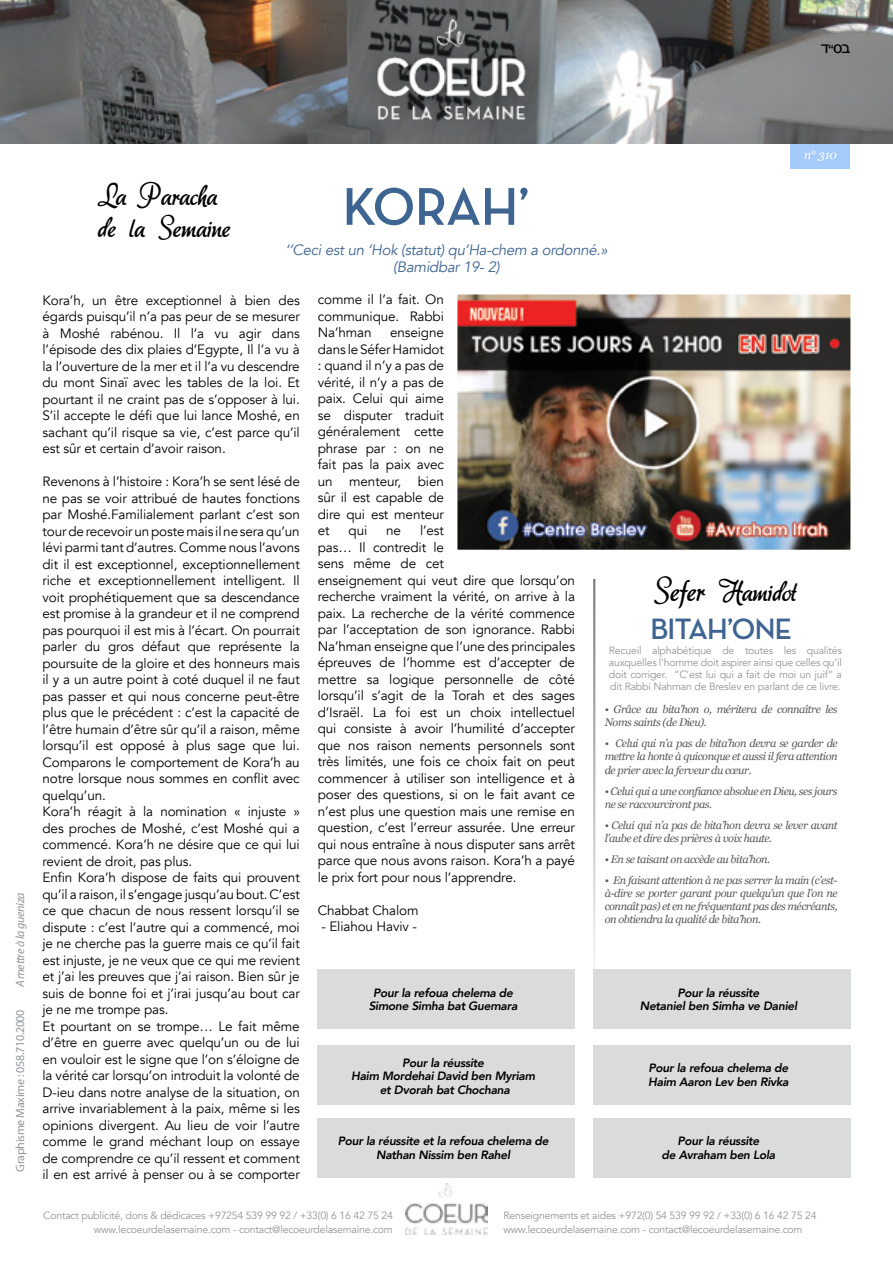
<style>
.page{position:relative;width:893px;height:1263px;background:#fff}
.page>*{position:absolute;margin:0;border:0;box-sizing:border-box;transform-origin:0 0}
.t1{font:700 54px "Neutra Disp";letter-spacing:-.005em;color:#3e6491}
.t2{font:700 30px "Neutra Disp";letter-spacing:-.02em;color:#3e6491}
.t3{font:27px/32.4px "aka Dora";letter-spacing:-.01em;color:#000}
.t4{font:16.5px "Arial Hebrew";color:#000}
.t5{font:italic 15px/16.5px "Avenir";letter-spacing:-.02em;color:#3e6491;text-align:center}
.t6{font:13.5px/16.5px "Avenir";letter-spacing:-.01em;color:#000;text-align:justify}
.t7{font:italic 800 12px/13.5px "Avenir";letter-spacing:-.025em;color:#000;text-align:center}
.t8{font:12px "Myriad Pro";letter-spacing:-.025em;color:#939598}
.t9{font:italic 12px "Myriad Pro";letter-spacing:-.025em;color:#939598}
.t10{font:italic 12px "Georgia";color:#fff}
.t11{font:italic 10.95px/13.2px "Georgia";letter-spacing:-.04em;color:#58595b}
.t12{font:10.5px/12px "Avenir";letter-spacing:-.02em;color:#939598;text-align:justify}
.s1{font-size:30px}
</style>
<div class="page">
<hr style="left:593px;top:579px;width:2px;height:420px;background:#000">
<div style="left:790px;top:144px;width:60px;height:25px;background:#a5cbfa"></div>
<div style="left:593px;top:1118px;width:257px;height:60px;background:#dadbdc"></div>
<div style="left:593px;top:1045px;width:257px;height:60px;background:#dadbdc"></div>
<div style="left:593px;top:969px;width:257px;height:60px;background:#dadbdc"></div>
<div style="left:318px;top:1118px;width:257px;height:60px;background:#dadbdc"></div>
<div style="left:318px;top:1045px;width:257px;height:60px;background:#dadbdc"></div>
<div style="left:318px;top:969px;width:257px;height:60px;background:#dadbdc"></div>
<img style="left:0;top:0;width:893px;height:144px">
<div style="left:352px;top:0;width:202px;height:147px;background:#000;opacity:.75"></div>
<img style="left:374px;top:15px;width:154px;height:120px">
<img style="left:406px;top:1183px;width:81px;height:51px">
<img style="left:457px;top:294px;width:394px;height:256px">
<p class="t4" style="left:821px;top:39px;width:31px">בס”ד</p>
<p class="t9" style="left:13px;top:987px;width:97px;rotate:-90deg">A mettre à la gueniza</p>
<p class="t8" style="left:13px;top:1171px;width:164px;rotate:-90deg">Graphisme Maxime : 058.710.2000</p>
<h3 class="t3" style="left:98px;top:178px;width:135px">La Paracha de la Semaine</h3>
<h1 class="t1" style="left:343px;top:176px;width:188px">KORAH’</h1>
<p class="t5" style="left:285px;top:242px;width:324px">‘’Ceci est un ‘Hok (statut) qu’Ha-chem a ordonné.» (Bamidbar 19- 2)</p>
<p class="t10" style="left:804px;top:148px;width:34px">n° 310</p>
<p class="t6" style="left:43px;top:292px;width:259px">Kora’h, un être exceptionnel à bien des égards puisqu’il n’a pas peur de se mesurer à Moshé rabénou. Il l’a vu agir dans l’épisode des dix plaies d’Egypte, Il l’a vu à la l’ouverture de la mer et il l’a vu descendre du mont Sinaï avec les tables de la loi. Et pourtant il ne craint pas de s’opposer à lui.<br>S’il accepte le défi que lui lance Moshé, en sachant qu’il risque sa vie, c’est parce qu’il est sûr et certain d’avoir raison.</p>
<p class="t6" style="left:43px;top:473px;width:259px;text-align:left">Revenons à l’histoire : Kora’h se sent lésé de ne pas se voir attribué de hautes fonctions par Moshé.Familialement parlant c’est son tour de recevoir un poste mais il ne sera qu’un lévi parmi tant d’autres. Comme nous l’avons dit il est exceptionnel, exceptionnellement riche et exceptionnellement intelligent. Il voit prophétiquement que sa descendance est promise à la grandeur et il ne comprend pas pourquoi il est mis à l’écart. On pourrait parler du gros défaut que représente la poursuite de la gloire et des honneurs mais il y a un autre point à coté duquel il ne faut pas passer et qui nous concerne peut-être plus que le précédent : c’est la capacité de l’être humain d’être sûr qu’il a raison, même lorsqu’il est opposé à plus sage que lui.<br>Comparons le comportement de Kora’h au notre lorsque nous sommes en conflit avec quelqu’un.<br>Kora’h réagit à la nomination « injuste » des proches de Moshé, c’est Moshé qui a commencé. Kora’h ne désire que ce qui lui revient de droit, pas plus.<br>Enfin Kora’h dispose de faits qui prouvent qu’il a raison, il s’engage jusqu’au bout. C’est ce que chacun de nous ressent lorsqu’il se dispute : c’est l’autre qui a commencé, moi je ne cherche pas la guerre mais ce qu’il fait est injuste, je ne veux que ce qui me revient et j’ai les preuves que j’ai raison. Bien sûr je suis de bonne foi et j’irai jusqu’au bout car je ne me trompe pas.<br>Et pourtant on se trompe… Le fait même d’être en guerre avec quelqu’un ou de lui en vouloir est le signe que l’on s’éloigne de la vérité car lorsqu’on introduit la volonté de D-ieu dans notre analyse de la situation, on arrive invariablement à la paix, même si les opinions divergent. Au lieu de voir l’autre comme le grand méchant loup on essaye de comprendre ce qu’il ressent et comment il en est arrivé à penser ou à se comporter</p>
<p class="t6" style="left:318px;top:292px;width:128px">comme il l’a fait. On communique. Rabbi Na’hman</p>
<p class="t6" style="left:318px;top:325px;width:128px;text-indent:72px">enseigne dans le Séfer Hamidot : quand il n’y a pas de vérité, il n’y a pas de paix. Celui qui aime se disputer traduit généralement cette phrase par : on ne fait pas la paix avec un menteur, bien sûr il est capable de dire qui est menteur et</p>
<p class="t6" style="left:318px;top:523px;width:259px;text-align:left;text-indent:102px">l’est<br>pas… Il contredit le<br>sens même de cet<br>enseignement qui veut dire que lorsqu’on recherche vraiment la vérité, on arrive à la paix. La recherche de la vérité commence par l’acceptation de son ignorance. Rabbi Na’hman enseigne que l’une des principales épreuves de l’homme est d’accepter de mettre sa logique personnelle de côté lorsqu’il s’agit de la Torah et des sages d’Israël. La foi est un choix intellectuel qui consiste à avoir l’humilité d’accepter que nos raison nements personnels sont très limités, une fois ce choix fait on peut commencer à utiliser son intelligence et à poser des questions, si on le fait avant ce n’est plus une question mais une remise en question, c’est l’erreur assurée. Une erreur qui nous entraîne à nous disputer sans arrêt parce que nous avons raison. Kora’h a payé le prix fort pour nous l’apprendre.</p>
<p class="t6" style="left:318px;top:902px;width:102px">Chabbat Chalom</p>
<p class="t6" style="left:321px;top:919px;width:97px">- Eliahou Haviv -</p>
<p class="t6" style="left:349px;top:523px;width:20px">qui</p>
<p class="t6" style="left:386px;top:523px;width:16px">ne</p>
<p class="t7" style="left:369px;top:986px;width:150px">Pour la refoua chelema de<br>Simone Simha bat Guemara</p>
<p class="t7" style="left:351px;top:1056px;width:185px">Pour la réussite<br>Haim Mordehai David ben Myriam et Dvorah bat Chochana</p>
<p class="t7" style="left:338px;top:1134px;width:212px">Pour la réussite et la refoua chelema de<br>Nathan Nissim ben Rahel</p>
<h3 class="t3" style="left:654px;top:575px;width:144px"><span class="s1">Sefer</span> Hamidot</h3>
<h2 class="t2" style="left:650px;top:612px;width:143px">BITAH’ONE</h2>
<p class="t12" style="left:609px;top:644px;width:235px">Recueil alphabétique de toutes les qualités auxquelles l’homme doit aspirer ainsi que celles qu’il doit corriger. “C’est lui qui a fait de moi un juif” a dit Rabbi Nahman de Breslev en parlant de ce livre.</p>
<p class="t11" style="left:605px;top:703px;width:234px">• Grâce au bita’hon o, méritera de connaître les<br>Noms saints (de Dieu).</p>
<p class="t11" style="left:605px;top:737px;width:234px;text-align:justify">• Celui qui n’a pas de bita’hon devra se garder de mettre la honte à quiconque et aussi il fera attention de prier avec la ferveur du cœur.</p>
<p class="t11" style="left:605px;top:784px;width:234px">• Celui qui a une confiance absolue en Dieu, ses jours ne se raccourciront pas.</p>
<p class="t11" style="left:605px;top:818px;width:234px">• Celui qui n’a pas de bita’hon devra se lever avant l’aube et dire des prières à voix haute.</p>
<p class="t11" style="left:605px;top:852px;width:167px">• En se taisant on accède au bita’hon.</p>
<p class="t11" style="left:605px;top:873px;width:235px;text-align:justify">• En faisant attention à ne pas serrer la main (c’est&shy;à-dire se porter garant pour quelqu’un que l’on ne connaît pas) et en ne fréquentant pas des mécréants, on obtiendra la qualité de bita’hon.</p>
<p class="t7" style="left:640px;top:986px;width:159px">Pour la réussite<br>Netaniel ben Simha ve Daniel</p>
<p class="t7" style="left:648px;top:1061px;width:142px;text-align:left">Pour la refoua chelema de<br>Haim Aaron Lev ben Rivka</p>
<p class="t7" style="left:662px;top:1134px;width:115px">Pour la réussite<br>de Avraham ben Lola</p>
<p class="t12" style="left:43px;top:1209px;width:351px;line-height:13.5px;text-align:right">Contact publicité, dons &amp; dédicaces +97254 539 99 92 / +33(0) 6 16 42 75 24 www.lecoeurdelasemaine.com - contact@lecoeurdelasemaine.com</p>
<p class="t12" style="left:503px;top:1209px;width:315px;line-height:13.5px">Renseignements et aides +972(0) 54 539 99 92 / +33(0) 6 16 42 75 24 www.lecoeurdelasemaine.com - contact@lecoeurdelasemaine.com</p>
</div>
